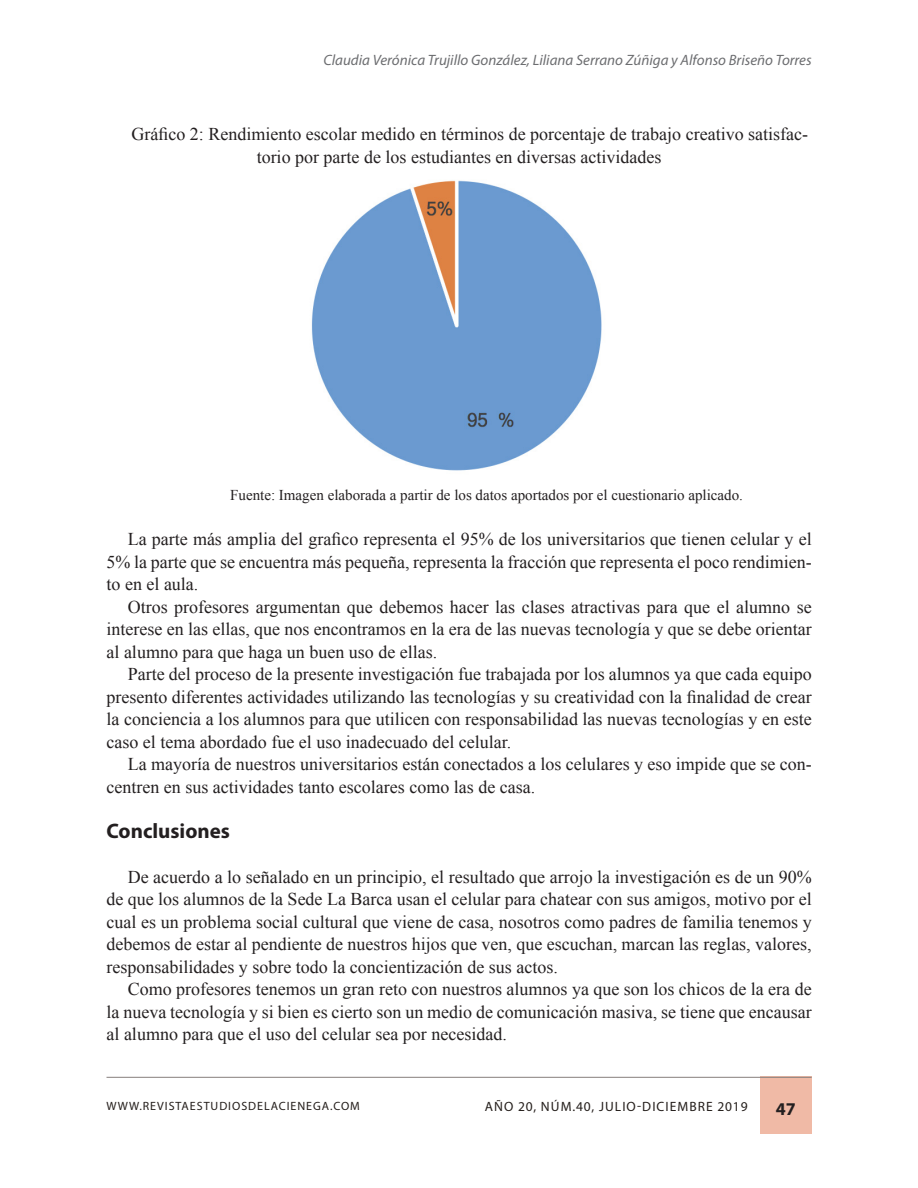
<style>
.page{position:relative;width:918px;height:1188px;background:#fff}
.page>*{position:absolute;margin:0;border:0;box-sizing:border-box;transform-origin:0 0}
.Subtítulo_subtitulo{font:700 21px "Myriad Pro";color:#231f20}
.Texto_artículo{font:18px/22.5px "Times New Roman";color:#231f20;text-align:justify}
.Título_tabla{font:18px/22.5px "Times New Roman";color:#231f20}
.t1{font:700 18px "Myriad Pro";color:#231f20}
.Fuente_tabla{font:15px "Times New Roman";color:#231f20}
.t2{font:italic 15px "Myriad Pro";color:#6c6d70}
.t3{font:13.5px "Myriad Pro";letter-spacing:.08em;color:#241e1b}
.t4{font:12px "Myriad Pro";letter-spacing:.08em;color:#241e1b}
</style>
<div class="page">
<div style="left:760px;top:1077px;width:52px;height:57px;background:#f0baa6"></div>
<hr style="left:107px;top:1077px;width:705px;height:1px;background:#867f7c">
<img style="left:311px;top:180px;width:291px;height:291px">
<p class="t2" style="left:323px;top:51px;width:490px">Claudia Verónica Trujillo González, Liliana Serrano Zúñiga y Alfonso Briseño Torres</p>
<p class="Título_tabla" style="left:257px;top:122px;width:553px;text-indent:-125px">Gráfico 2: Rendimiento escolar medido en términos de porcentaje de trabajo creativo satisfac&shy;torio por parte de los estudiantes en diversas actividades</p>
<p class="Fuente_tabla" style="left:230px;top:485px;width:514px">Fuente: Imagen elaborada a partir de los datos aportados por el cuestionario aplicado.</p>
<p class="Texto_artículo" style="left:107px;top:527px;width:707px;text-indent:21px">La parte más amplia del grafico representa el 95% de los universitarios que tienen celular y el 5% la parte que se encuentra más pequeña, representa la fracción que representa el poco rendimien&shy;to en el aula.</p>
<p class="Texto_artículo" style="left:107px;top:595px;width:707px;text-indent:21px">Otros profesores argumentan que debemos hacer las clases atractivas para que el alumno se interese en las ellas, que nos encontramos en la era de las nuevas tecnología y que se debe orientar al alumno para que haga un buen uso de ellas.</p>
<p class="Texto_artículo" style="left:107px;top:662px;width:707px;text-indent:21px">Parte del proceso de la presente investigación fue trabajada por los alumnos ya que cada equipo presento diferentes actividades utilizando las tecnologías y su creatividad con la finalidad de crear la conciencia a los alumnos para que utilicen con responsabilidad las nuevas tecnologías y en este caso el tema abordado fue el uso inadecuado del celular.</p>
<p class="Texto_artículo" style="left:107px;top:752px;width:707px;text-indent:21px">La mayoría de nuestros universitarios están conectados a los celulares y eso impide que se con&shy;centren en sus actividades tanto escolares como las de casa.</p>
<p class="Subtítulo_subtitulo" style="left:107px;top:817px;width:125px">Conclusiones</p>
<p class="Texto_artículo" style="left:107px;top:865px;width:707px;text-indent:21px">De acuerdo a lo señalado en un principio, el resultado que arrojo la investigación es de un 90% de que los alumnos de la Sede La Barca usan el celular para chatear con sus amigos, motivo por el cual es un problema social cultural que viene de casa, nosotros como padres de familia tenemos y debemos de estar al pendiente de nuestros hijos que ven, que escuchan, marcan las reglas, valores, responsabilidades y sobre todo la concientización de sus actos.</p>
<p class="Texto_artículo" style="left:107px;top:977px;width:707px;text-indent:21px">Como profesores tenemos un gran reto con nuestros alumnos ya que son los chicos de la era de la nueva tecnología y si bien es cierto son un medio de comunicación masiva, se tiene que encausar al alumno para que el uso del celular sea por necesidad.</p>
<p class="t4" style="left:107px;top:1099px;width:255px">WWW.REVISTAESTUDIOSDELACIENEGA.COM</p>
<p class="t3" style="left:485px;top:1099px;width:264px">AÑO 20, NÚM.40, JULIO-DICIEMBRE 2019</p>
<p class="t1" style="left:776px;top:1097px;width:21px">47</p>
</div>
